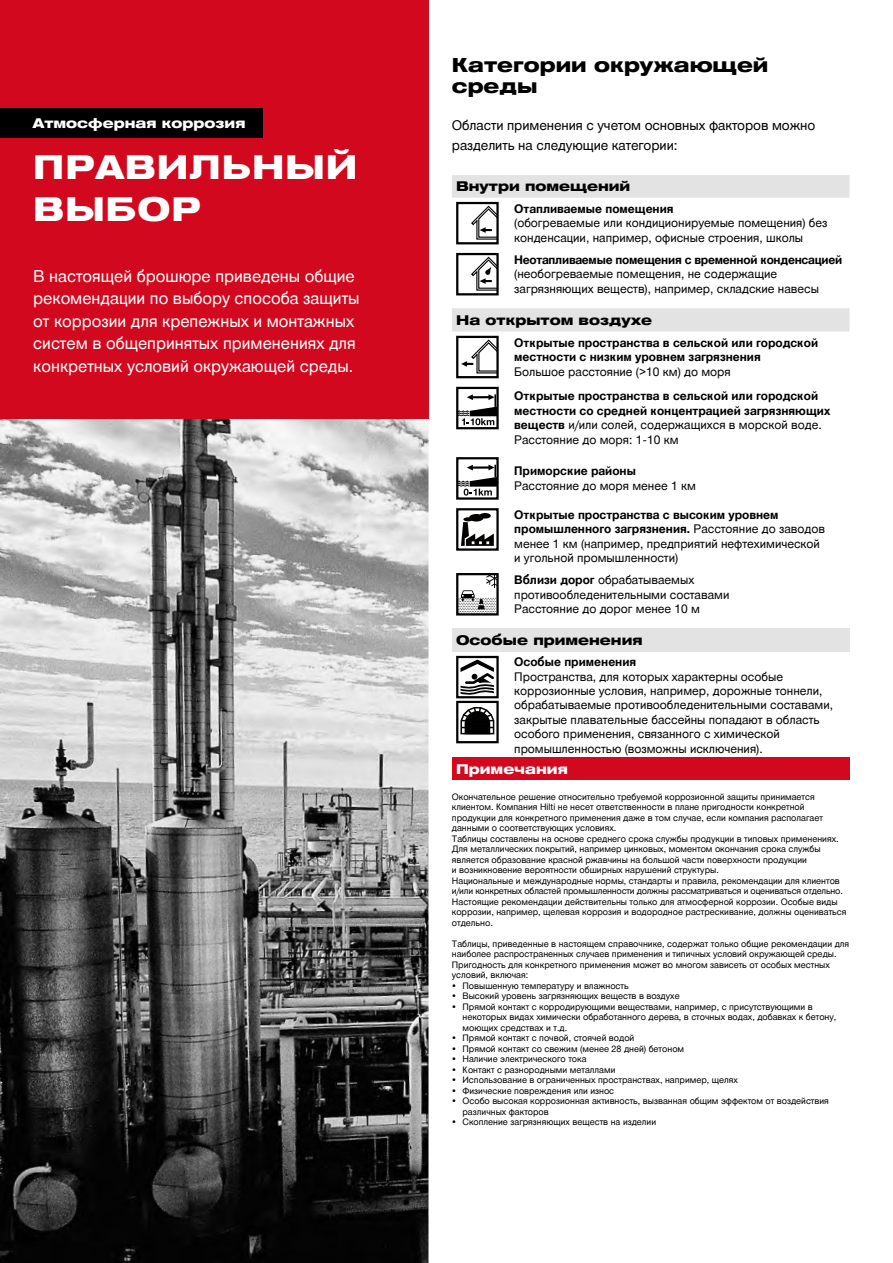
<style>
.page{position:relative;width:893px;height:1263px;background:#fff}
.page>*{position:absolute;margin:0;border:0;box-sizing:border-box;transform-origin:0 0}
.t1{font:800 expanded 33px/42px "Hilti";letter-spacing:.03em;color:#fff}
.t2{font:800 expanded 19.5px/21px "Hilti";color:#000}
.t3{font:16.5px/22.5px "Hilti";color:#fff}
.t4{font:13.5px/19.5px "Hilti";letter-spacing:-.005em;color:#000}
.t5{font:800 expanded 13.5px "Hilti";color:#000}
.t6{font:800 expanded 13.5px "Hilti";color:#fff}
.t7{font:12px/14.4px "Hilti";color:#000}
.t8{font:700 12px/14.4px "Hilti";color:#000}
.t9{font:700 12px "Hilti";letter-spacing:-.02em;color:#000}
.t10{font:9px/10.5px "Hilti";color:#000}
.s1{font-weight:400}
.s2{font-weight:700}
</style>
<div class="page">
<img style="left:0;top:419px;width:428px;height:844px">
<svg style="left:452px;top:175px;width:397px;height:156px"></svg>
<div style="left:452px;top:628px;width:397px;height:24px;background:#e3e3e3"></div>
<svg style="left:470px;top:205px;width:26px;height:35px"></svg>
<div style="left:456px;top:202px;width:43px;height:42px;border:2px solid #000"></div>
<svg style="left:470px;top:256px;width:26px;height:35px"></svg>
<div style="left:456px;top:253px;width:43px;height:42px;border:2px solid #000"></div>
<svg style="left:461px;top:339px;width:35px;height:35px"></svg>
<div style="left:456px;top:336px;width:43px;height:42px;border:2px solid #000"></div>
<div style="left:456px;top:387px;width:43px;height:42px;border:2px solid #000"></div>
<svg style="left:457px;top:394px;width:41px;height:31px"></svg>
<div style="left:456px;top:457px;width:43px;height:43px;border:2px solid #000"></div>
<svg style="left:457px;top:465px;width:41px;height:31px"></svg>
<div style="left:456px;top:508px;width:43px;height:43px;border:2px solid #000"></div>
<svg style="left:461px;top:522px;width:33px;height:24px"></svg>
<svg style="left:463px;top:517px;width:10px;height:4px"></svg>
<div style="left:469px;top:514px;width:15px;height:7px;background:#030201;border-radius:50%"></div>
<div style="left:479px;top:513px;width:12px;height:5px;background:#030201;border-radius:50%"></div>
<svg style="left:459px;top:576px;width:37px;height:36px"></svg>
<div style="left:456px;top:573px;width:43px;height:42px;border:2px solid #000"></div>
<div style="left:456px;top:656px;width:43px;height:42px;border:2px solid #000"></div>
<svg style="left:460px;top:659px;width:34px;height:37px"></svg>
<div style="left:456px;top:701px;width:43px;height:42px;border:2px solid #000"></div>
<svg style="left:460px;top:707px;width:35px;height:28px"></svg>
<div style="left:452px;top:757px;width:397px;height:23px;background:#d2091e"></div>
<div style="left:0;top:0;width:429px;height:419px;background:#d2091e"></div>
<div style="left:0;top:108px;width:263px;height:30px;background:#000"></div>
<h3 class="t6" style="left:33px;top:116px;width:214px">Атмосферная коррозия</h3>
<h1 class="t1" style="left:33px;top:147px;width:326px">ПРАВИЛЬНЫЙ<br>ВЫБОР</h1>
<h3 class="t3" style="left:33px;top:265px;width:328px">В настоящей брошюре приведены общие рекомендации по выбору способа защиты от коррозии для крепежных и монтажных систем в общепринятых применениях для конкретных условий окружающей среды.</h3>
<h2 class="t2" style="left:452px;top:54px;width:318px">Категории окружающей среды</h2>
<h3 class="t4" style="left:452px;top:116px;width:365px">Области применения с учетом основных факторов можно разделить на следующие категории:</h3>
<h3 class="t5" style="left:456px;top:179px;width:176px">Внутри помещений</h3>
<h3 class="t8" style="left:514px;top:202px;width:161px">Отапливаемые помещения</h3>
<h3 class="t7" style="left:514px;top:216px;width:315px">(обогреваемые или кондиционируемые помещения) без конденсации, например, офисные строения, школы</h3>
<h3 class="t9" style="left:514px;top:253px;width:329px">Неотапливаемые помещения с временной конденсацией</h3>
<h3 class="t7" style="left:514px;top:267px;width:306px">(необогреваемые помещения, не содержащие загрязняющих веществ), например, складские навесы</h3>
<h3 class="t5" style="left:456px;top:312px;width:198px">На открытом воздухе</h3>
<h3 class="t8" style="left:514px;top:336px;width:305px">Открытые пространства в сельской или городской местности с низким уровнем загрязнения</h3>
<h3 class="t7" style="left:514px;top:364px;width:218px">Большое расстояние (&gt;10 км) до моря</h3>
<h3 class="t8" style="left:514px;top:389px;width:317px">Открытые пространства в сельской или городской местности со средней концентрацией загрязняющих веществ <span class="s1">и/или солей, содержащихся в морской воде.<br>Расстояние до моря: 1-10 км</span></h3>
<h3 class="t8" style="left:514px;top:464px;width:123px">Приморские районы</h3>
<h3 class="t7" style="left:514px;top:478px;width:183px">Расстояние до моря менее 1 км</h3>
<h3 class="t7" style="left:514px;top:508px;width:312px"><span class="s2">Открытые пространства с высоким уровнем промышленного загрязнения.</span> Расстояние до заводов менее 1 км (например, предприятий нефтехимической и угольной промышленности)</h3>
<h3 class="t7" style="left:514px;top:573px;width:217px"><span class="s2">Вблизи дорог</span> обрабатываемых противообледенительными составами<br>Расстояние до дорог менее 10 м</h3>
<h3 class="t5" style="left:456px;top:632px;width:188px">Особые применения</h3>
<h3 class="t8" style="left:514px;top:655px;width:124px">Особые применения</h3>
<p class="t7" style="left:514px;top:669px;width:320px">Пространства, для которых характерны особые коррозионные условия, например, дорожные тоннели, обрабатываемые противообледенительными составами, закрытые плавательные бассейны попадают в область особого применения, связанного с химической промышленностью (возможны исключения).</p>
<h3 class="t6" style="left:456px;top:761px;width:113px">Примечания</h3>
<p class="t10" style="left:452px;top:791px;width:396px">Окончательное решение относительно требуемой коррозионной защиты принимается клиентом. Компания Hilti не несет ответственности в плане пригодности конкретной продукции для конкретного применения даже в том случае, если компания располагает данными о соответствующих условиях.<br>Таблицы составлены на основе среднего срока службы продукции в типовых применениях.<br>Для металлических покрытий, например цинковых, моментом окончания срока службы является образование красной ржавчины на большой части поверхности продукции<br>и возникновение вероятности обширных нарушений структуры.<br>Национальные и международные нормы, стандарты и правила, рекомендации для клиентов и/или конкретных областей промышленности должны рассматриваться и оцениваться отдельно.<br>Настоящие рекомендации действительны только для атмосферной коррозии. Особые виды коррозии, например, щелевая коррозия и водородное растрескивание, должны оцениваться отдельно.</p>
<p class="t10" style="left:452px;top:938px;width:399px">Таблицы, приведенные в настоящем справочнике, содержат только общие рекомендации для наиболее распространенных случаев применения и типичных условий окружающей среды.<br>Пригодность для конкретного применения может во многом зависеть от особых местных условий, включая:</p>
<p class="t10" style="left:452px;top:980px;width:178px">• Повышенную температуру и влажность</p>
<p class="t10" style="left:452px;top:991px;width:229px">• Высокий уровень загрязняющих веществ в воздухе</p>
<p class="t10" style="left:462px;top:1001px;width:375px;text-indent:-11px">• Прямой контакт с корродирующими веществами, например, с присутствующими в некоторых видах химически обработанного дерева, в сточных водах, добавках к бетону, моющих средствах и т.д.</p>
<p class="t10" style="left:452px;top:1033px;width:184px">• Прямой контакт с почвой, стоячей водой</p>
<p class="t10" style="left:452px;top:1043px;width:234px">• Прямой контакт со свежим (менее 28 дней) бетоном</p>
<p class="t10" style="left:452px;top:1054px;width:136px">• Наличие электрического тока</p>
<p class="t10" style="left:452px;top:1064px;width:165px">• Контакт с разнородными металлами</p>
<p class="t10" style="left:452px;top:1075px;width:288px">• Использование в ограниченных пространствах, например, щелях</p>
<p class="t10" style="left:452px;top:1085px;width:164px">• Физические повреждения или износ</p>
<p class="t10" style="left:462px;top:1096px;width:368px;text-indent:-11px">• Особо высокая коррозионная активность, вызванная общим эффектом от воздействия различных факторов</p>
<p class="t10" style="left:452px;top:1117px;width:206px">• Скопление загрязняющих веществ на изделии</p>
</div>
